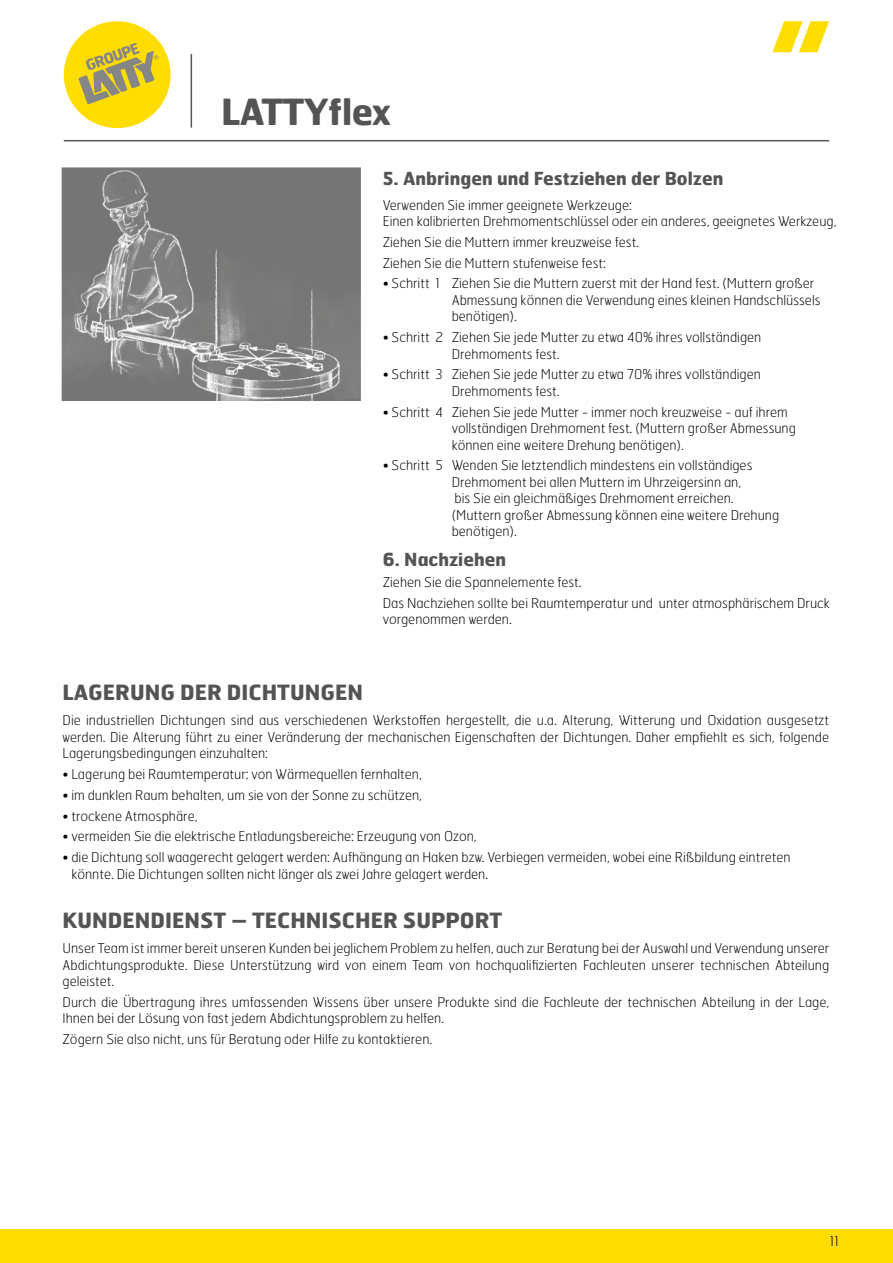
<style>
.page{position:relative;width:893px;height:1263px;background:#fff}
.page>*{position:absolute;margin:0;border:0;box-sizing:border-box;transform-origin:0 0}
.t1{font:700 36px "Hermes";letter-spacing:-.02em;color:#555453}
.t2{font:700 21px "Hermes";color:#555453}
.t3{font:700 18px "Hermes";color:#555453}
.t4{font:100 13.5px/16.5px "Hermes";color:#000}
</style>
<div class="page">
<div style="left:0;top:1229px;width:893px;height:34px;background:#fd0"></div>
<img style="left:61px;top:168px;width:300px;height:232px">
<svg style="left:772px;top:21px;width:57px;height:31px"></svg>
<hr style="left:64px;top:140px;width:765px;height:1px;background:#555453">
<hr style="left:191px;top:54px;width:1px;height:74px;background:#555453">
<svg style="left:63px;top:21px;width:108px;height:108px"></svg>
<h1 class="t1" style="left:221px;top:90px;width:171px">LATTYflex</h1>
<h3 class="t3" style="left:383px;top:167px;width:342px">5. Anbringen und Festziehen der Bolzen</h3>
<p class="t4" style="left:383px;top:196px;width:455px">Verwenden Sie immer geeignete Werkzeuge:<br>Einen kalibrierten Drehmomentschlüssel oder ein anderes, geeignetes Werkzeug,</p>
<p class="t4" style="left:383px;top:232px;width:258px;line-height:20.7px">Ziehen Sie die Muttern immer kreuzweise fest.<br>Ziehen Sie die Muttern stufenweise fest:</p>
<p class="t4" style="left:452px;top:275px;width:370px;text-indent:-69px">• Schritt 1 Ziehen Sie die Muttern zuerst mit der Hand fest. (Muttern großer<br>Abmessung können die Verwendung eines kleinen Handschlüssels benötigen).</p>
<p class="t4" style="left:452px;top:329px;width:311px;text-indent:-69px">• Schritt 2 Ziehen Sie jede Mutter zu etwa 40% ihres vollständigen<br>Drehmoments fest.</p>
<p class="t4" style="left:452px;top:366px;width:311px;text-indent:-69px">• Schritt 3 Ziehen Sie jede Mutter zu etwa 70% ihres vollständigen<br>Drehmoments fest.</p>
<p class="t4" style="left:452px;top:403px;width:346px;text-indent:-69px">• Schritt 4 Ziehen Sie jede Mutter - immer noch kreuzweise - auf ihrem vollständigen Drehmoment fest. (Muttern großer Abmessung können eine weitere Drehung benötigen).</p>
<p class="t4" style="left:452px;top:457px;width:329px;text-indent:-69px">• Schritt 5 Wenden Sie letztendlich mindestens ein vollständiges Drehmoment bei allen Muttern im Uhrzeigersinn an,<br>bis Sie ein gleichmäßiges Drehmoment erreichen. (Muttern großer Abmessung können eine weitere Drehung benötigen).</p>
<h3 class="t3" style="left:383px;top:549px;width:125px">6. Nachziehen</h3>
<p class="t4" style="left:383px;top:572px;width:449px;line-height:20.7px">Ziehen Sie die Spannelemente fest.<br>Das Nachziehen sollte bei Raumtemperatur und unter atmosphärischem Druck</p>
<p class="t4" style="left:383px;top:611px;width:131px">vorgenommen werden.</p>
<h2 class="t2" style="left:63px;top:680px;width:302px">LAGERUNG DER DICHTUNGEN</h2>
<p class="t4" style="left:63px;top:712px;width:768px;text-align:justify">Die industriellen Dichtungen sind aus verschiedenen Werkstoffen hergestellt, die u.a. Alterung, Witterung und Oxidation ausgesetzt werden. Die Alterung führt zu einer Veränderung der mechanischen Eigenschaften der Dichtungen. Daher empfiehlt es sich, folgende Lagerungsbedingungen einzuhalten:</p>
<p class="t4" style="left:63px;top:766px;width:361px">• Lagerung bei Raumtemperatur: von Wärmequellen fernhalten,</p>
<p class="t4" style="left:63px;top:787px;width:361px">• im dunklen Raum behalten, um sie von der Sonne zu schützen,</p>
<p class="t4" style="left:63px;top:807px;width:137px">• trockene Atmosphäre,</p>
<p class="t4" style="left:63px;top:828px;width:416px">• vermeiden Sie die elektrische Entladungsbereiche: Erzeugung von Ozon,</p>
<p class="t4" style="left:71px;top:849px;width:721px;text-indent:-9px">• die Dichtung soll waagerecht gelagert werden: Aufhängung an Haken bzw. Verbiegen vermeiden, wobei eine Rißbildung eintreten könnte. Die Dichtungen sollten nicht länger als zwei Jahre gelagert werden.</p>
<h2 class="t2" style="left:63px;top:908px;width:441px">KUNDENDIENST – TECHNISCHER SUPPORT</h2>
<p class="t4" style="left:63px;top:940px;width:768px;text-align:justify">Unser Team ist immer bereit unseren Kunden bei jeglichem Problem zu helfen, auch zur Beratung bei der Auswahl und Verwendung unserer Abdichtungsprodukte. Diese Unterstützung wird von einem Team von hochqualifizierten Fachleuten unserer technischen Abteilung geleistet.</p>
<p class="t4" style="left:63px;top:994px;width:768px">Durch die Übertragung ihres umfassenden Wissens über unsere Produkte sind die Fachleute der technischen Abteilung in der Lage,<br>Ihnen bei der Lösung von fast jedem Abdichtungsproblem zu helfen.</p>
<p class="t4" style="left:63px;top:1031px;width:371px">Zögern Sie also nicht, uns für Beratung oder Hilfe zu kontaktieren.</p>
<p class="t4" style="left:830px;top:1233px;width:11px">11</p>
</div>
